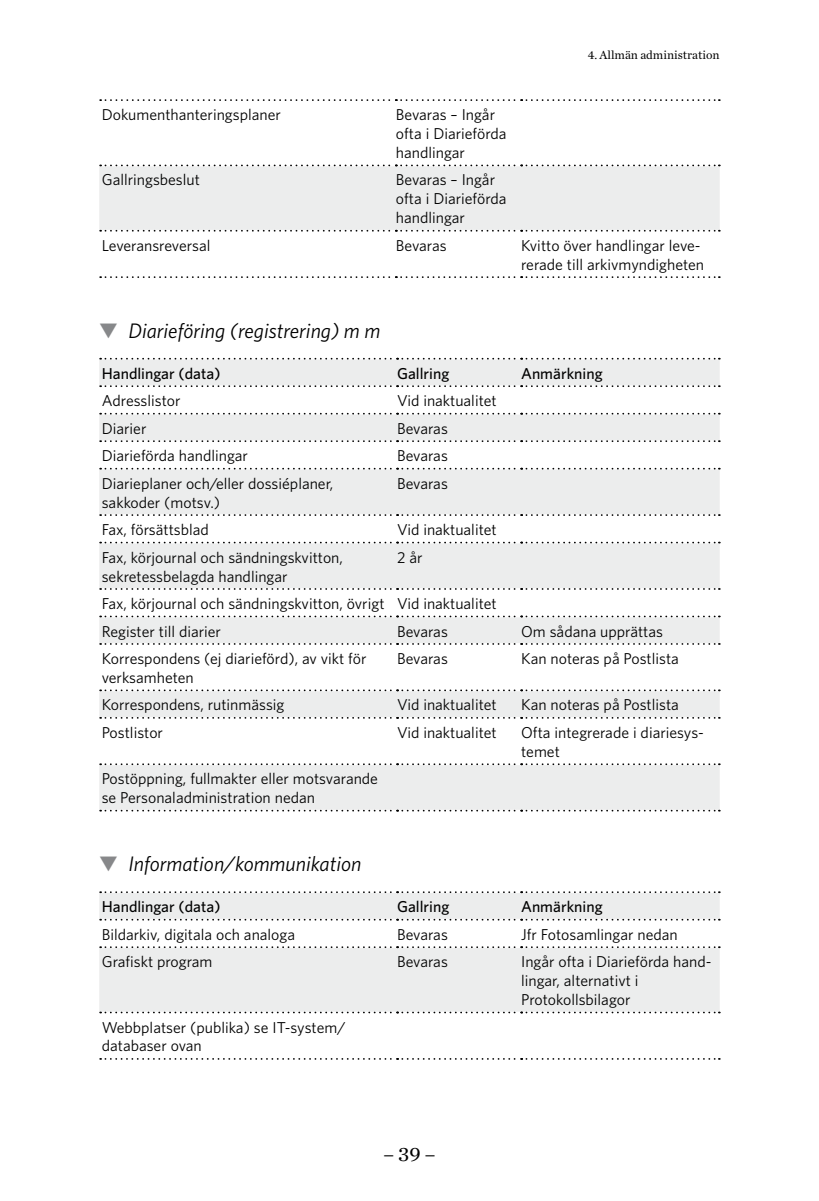
<style>
.page{position:relative;width:819px;height:1201px;background:#fff}
.page>*{position:absolute;margin:0;border:0;box-sizing:border-box;transform-origin:0 0}
.t1{font:italic 21px "Whitney";color:#000}
.t2{font:21px "Chronicle Text G1";color:#000}
.t3{font:15.75px/18.9px "Whitney";color:#000}
.t4{font:500 15.75px "Whitney";color:#000}
.t5{font:12.25px "Chronicle Text G1";color:#000}
.s1{color:#87888a}
</style>
<div class="page">
<div style="left:99px;top:165px;width:620px;height:66px;background:#eceded"></div>
<svg style="left:100px;top:99px;width:619px;height:2px"></svg>
<svg style="left:100px;top:164px;width:619px;height:2px"></svg>
<svg style="left:100px;top:230px;width:619px;height:2px"></svg>
<svg style="left:100px;top:276px;width:619px;height:2px"></svg>
<svg style="left:99px;top:359px;width:620px;height:451px;fill:#eceded"></svg>
<svg style="left:100px;top:385px;width:619px;height:2px"></svg>
<svg style="left:100px;top:413px;width:619px;height:1px"></svg>
<svg style="left:100px;top:440px;width:619px;height:2px"></svg>
<svg style="left:100px;top:468px;width:619px;height:1px"></svg>
<svg style="left:100px;top:514px;width:619px;height:2px"></svg>
<svg style="left:100px;top:541px;width:619px;height:2px"></svg>
<svg style="left:100px;top:588px;width:619px;height:2px"></svg>
<svg style="left:100px;top:615px;width:619px;height:2px"></svg>
<svg style="left:100px;top:643px;width:619px;height:2px"></svg>
<svg style="left:100px;top:689px;width:619px;height:2px"></svg>
<svg style="left:100px;top:717px;width:619px;height:1px"></svg>
<svg style="left:100px;top:763px;width:619px;height:2px"></svg>
<svg style="left:100px;top:358px;width:619px;height:1px"></svg>
<svg style="left:100px;top:809px;width:619px;height:2px"></svg>
<svg style="left:99px;top:892px;width:620px;height:120px;fill:#eceded"></svg>
<svg style="left:100px;top:918px;width:619px;height:2px"></svg>
<svg style="left:100px;top:946px;width:619px;height:2px"></svg>
<svg style="left:100px;top:1011px;width:619px;height:2px"></svg>
<svg style="left:100px;top:1058px;width:619px;height:1px"></svg>
<svg style="left:100px;top:891px;width:619px;height:2px"></svg>
<p class="t5" style="left:587px;top:46px;width:133px">4. Allmän administration</p>
<p class="t3" style="left:102px;top:105px;width:181px">Dokumenthanteringsplaner</p>
<p class="t3" style="left:396px;top:105px;width:112px">Bevaras – Ingår ofta i Diarieförda handlingar</p>
<p class="t3" style="left:102px;top:170px;width:100px">Gallringsbeslut</p>
<p class="t3" style="left:396px;top:170px;width:112px">Bevaras – Ingår ofta i Diarieförda handlingar</p>
<p class="t3" style="left:102px;top:235px;width:110px">Leveransreversal</p>
<p class="t3" style="left:396px;top:235px;width:52px">Bevaras</p>
<p class="t3" style="left:521px;top:235px;width:184px">Kvitto över handlingar leve&shy;rerade till arkivmyndigheten</p>
<h1 class="t1" style="left:99px;top:317px;width:282px"><span class="s1">▼</span> Diarieföring (registrering) m m</h1>
<p class="t4" style="left:102px;top:363px;width:120px">Handlingar (data)</p>
<p class="t4" style="left:397px;top:363px;width:54px">Gallring</p>
<p class="t4" style="left:521px;top:363px;width:83px">Anmärkning</p>
<p class="t3" style="left:102px;top:391px;width:80px">Adresslistor</p>
<p class="t3" style="left:397px;top:391px;width:101px">Vid inaktualitet</p>
<p class="t3" style="left:102px;top:418px;width:46px">Diarier</p>
<p class="t3" style="left:397px;top:418px;width:52px">Bevaras</p>
<p class="t3" style="left:102px;top:446px;width:148px">Diarieförda handlingar</p>
<p class="t3" style="left:397px;top:446px;width:52px">Bevaras</p>
<p class="t3" style="left:102px;top:473px;width:233px">Diarieplaner och/eller dossiéplaner, sakkoder (motsv.)</p>
<p class="t3" style="left:397px;top:473px;width:52px">Bevaras</p>
<p class="t3" style="left:102px;top:520px;width:109px">Fax, försättsblad</p>
<p class="t3" style="left:397px;top:520px;width:101px">Vid inaktualitet</p>
<p class="t3" style="left:102px;top:547px;width:243px">Fax, körjournal och sändningskvitton, sekretessbelagda handlingar</p>
<p class="t3" style="left:397px;top:547px;width:27px">2 år</p>
<p class="t3" style="left:102px;top:589px;width:396px;line-height:27.5px">Fax, körjournal och sändningskvitton, övrigt Vid inaktualitet<br>Register till diarier</p>
<p class="t3" style="left:397px;top:621px;width:52px">Bevaras</p>
<p class="t3" style="left:521px;top:621px;width:143px">Om sådana upprättas</p>
<p class="t3" style="left:102px;top:648px;width:266px">Korrespondens (ej diarieförd), av vikt för verksamheten</p>
<p class="t3" style="left:397px;top:648px;width:52px">Bevaras</p>
<p class="t3" style="left:521px;top:648px;width:159px">Kan noteras på Postlista</p>
<p class="t3" style="left:102px;top:695px;width:184px">Korrespondens, rutinmässig</p>
<p class="t3" style="left:397px;top:695px;width:101px">Vid inaktualitet</p>
<p class="t3" style="left:521px;top:695px;width:159px">Kan noteras på Postlista</p>
<p class="t3" style="left:102px;top:722px;width:63px">Postlistor</p>
<p class="t3" style="left:397px;top:722px;width:101px">Vid inaktualitet</p>
<p class="t3" style="left:521px;top:722px;width:184px">Ofta integrerade i diariesys&shy;temet</p>
<p class="t3" style="left:102px;top:769px;width:278px">Postöppning, fullmakter eller motsvarande se Personaladministration nedan</p>
<h1 class="t1" style="left:99px;top:850px;width:263px"><span class="s1">▼</span> Information/kommunikation</h1>
<p class="t4" style="left:102px;top:896px;width:120px">Handlingar (data)</p>
<p class="t4" style="left:397px;top:896px;width:54px">Gallring</p>
<p class="t4" style="left:521px;top:896px;width:83px">Anmärkning</p>
<p class="t3" style="left:102px;top:924px;width:195px">Bildarkiv, digitala och analoga</p>
<p class="t3" style="left:397px;top:924px;width:52px">Bevaras</p>
<p class="t3" style="left:521px;top:924px;width:158px">Jfr Fotosamlingar nedan</p>
<p class="t3" style="left:102px;top:952px;width:112px">Grafiskt program</p>
<p class="t3" style="left:397px;top:952px;width:52px">Bevaras</p>
<p class="t3" style="left:521px;top:952px;width:192px">Ingår ofta i Diarieförda hand&shy;lingar, alternativt i<br>Protokollsbilagor</p>
<p class="t3" style="left:102px;top:1017px;width:245px">Webbplatser (publika) se IT-system/ databaser ovan</p>
<h1 class="t2" style="left:383px;top:1137px;width:54px">– 39 –</h1>
</div>
